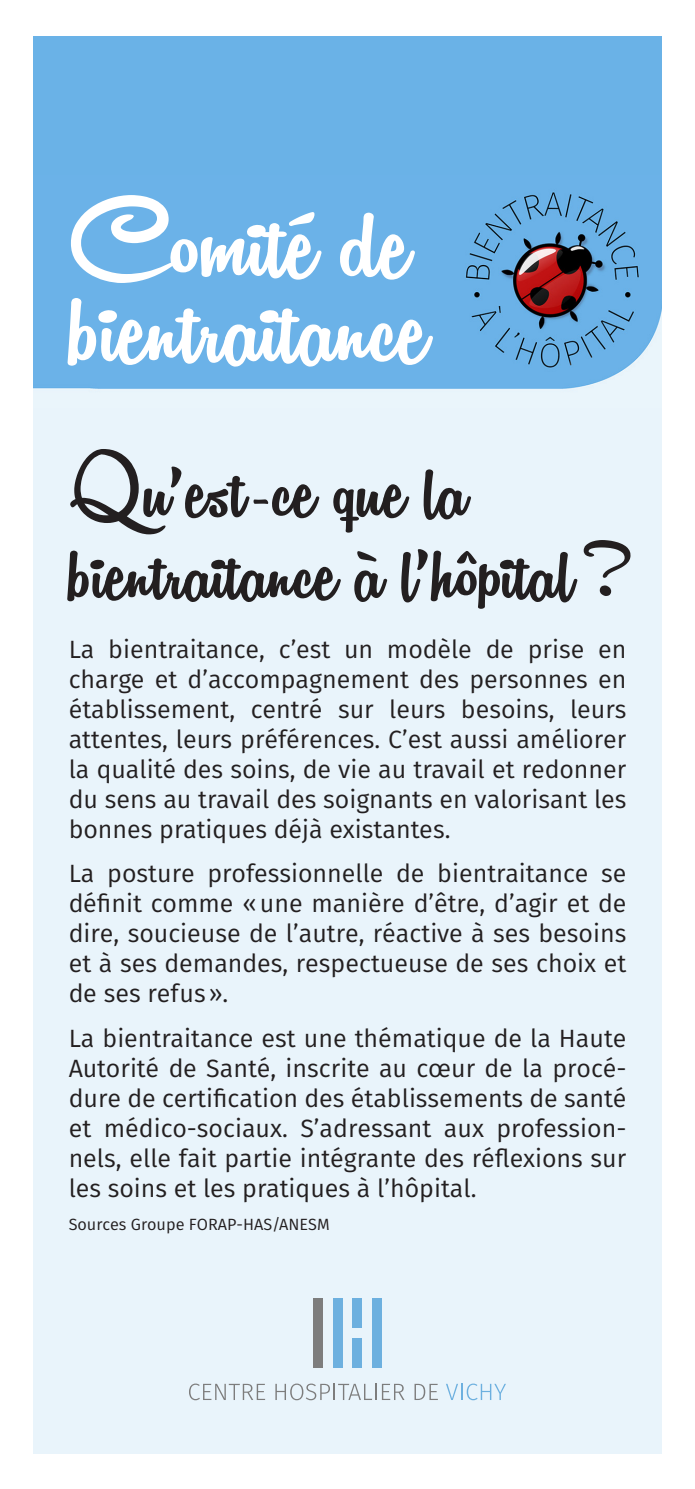
<style>
.page{position:relative;width:695px;height:1489px;background:#fff}
.page>*{position:absolute;margin:0;border:0;box-sizing:border-box;transform-origin:0 0}
.t1{font:133.5px "Remachine Script Personal Use";color:#fff}
.t2{font:100px "Remachine Script Personal Use";color:#231f20}
.t3{font:25px/30px "Fira Sans";color:#231f20;text-align:justify}
.t4{font:16.25px "Fira Sans";color:#231f20}
</style>
<div class="page">
<div style="left:33px;top:245px;width:628px;height:1209px;background:#e9f4fb"></div>
<div style="left:33px;top:36px;width:628px;height:192px;background:#6ab2e7"></div>
<img style="left:33px;top:192px;width:628px;height:197px">
<div style="left:313px;top:1297px;width:9px;height:70px;background:#7d7d7d"></div>
<div style="left:332px;top:1297px;width:10px;height:70px;background:#6db0df"></div>
<div style="left:372px;top:1297px;width:10px;height:70px;background:#6db0df"></div>
<div style="left:352px;top:1297px;width:10px;height:30px;background:#6db0df"></div>
<div style="left:352px;top:1337px;width:10px;height:30px;background:#6db0df"></div>
<svg style="left:189px;top:1383px;width:76px;height:17px"></svg>
<svg style="left:275px;top:1383px;width:101px;height:17px"></svg>
<svg style="left:382px;top:1383px;width:22px;height:16px"></svg>
<svg style="left:414px;top:1383px;width:24px;height:16px"></svg>
<svg style="left:446px;top:1383px;width:60px;height:17px"></svg>
<p class="t1" style="left:69px;top:164px;width:342px">Comité de</p>
<p class="t1" style="left:69px;top:249px;width:360px">bientraitance</p>
<p class="t2" style="left:69px;top:431px;width:400px">Qu’est-ce que la</p>
<p class="t2" style="left:69px;top:514px;width:559px">bientraitance à l’hôpital?</p>
<p class="t3" style="left:69px;top:636px;width:559px">La bientraitance, c’est un modèle de prise en charge et d’accompagnement des personnes en établissement, centré sur leurs besoins, leurs attentes, leurs préférences. C’est aussi améliorer la qualité des soins, de vie au travail et redonner du sens au travail des soignants en valorisant les bonnes pratiques déjà existantes.</p>
<p class="t3" style="left:69px;top:860px;width:559px">La posture professionnelle de bientraitance se définit comme «une manière d’être, d’agir et de dire, soucieuse de l’autre, réactive à ses besoins et à ses demandes, respectueuse de ses choix et de ses refus».</p>
<p class="t3" style="left:69px;top:1024px;width:559px">La bientraitance est une thématique de la Haute Autorité de Santé, inscrite au cœur de la procé&shy;dure de certification des établissements de santé et médico-sociaux. S’adressant aux profession&shy;nels, elle fait partie intégrante des réflexions sur les soins et les pratiques à l’hôpital.</p>
<p class="t4" style="left:69px;top:1213px;width:263px">Sources Groupe FORAP-HAS/ANESM</p>
</div>
